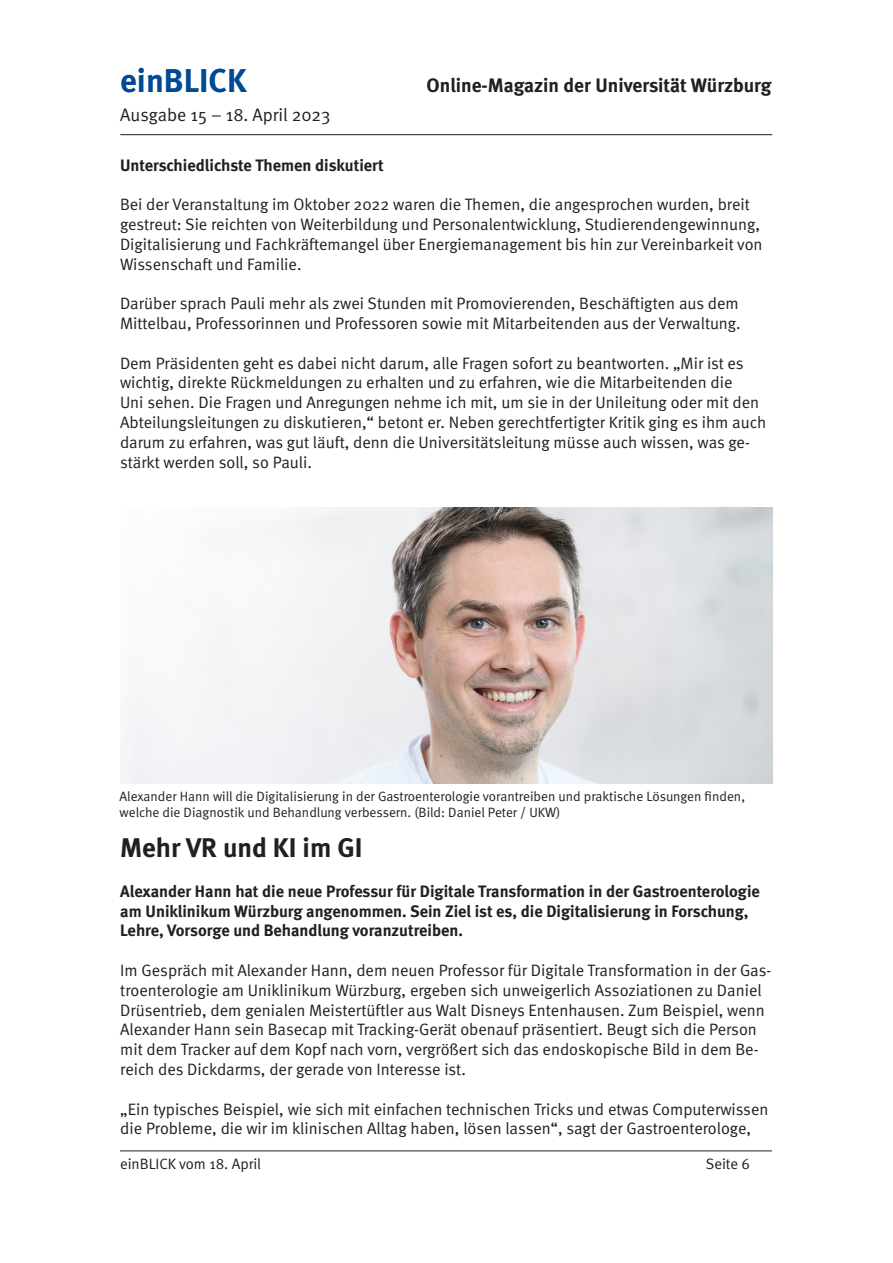
<style>
.page{position:relative;width:893px;height:1263px;background:#fff}
.page>*{position:absolute;margin:0;border:0;box-sizing:border-box;transform-origin:0 0}
.t1{font:700 33px "Meta";color:#014990}
.t2{font:700 27px "Meta";color:#231f20}
.t3{font:700 19.5px "Meta";color:#231f20}
.t4{font:18px "Meta Normal";color:#231f20}
.t5{font:16.5px/19.8px "Meta Normal";color:#231f20}
.t6{font:700 16.5px/19.8px "Meta";color:#231f20}
.t7{font:15px "Meta Normal";color:#231f20}
.t8{font:13.5px/16.2px "Meta Normal";color:#231f20}
</style>
<div class="page">
<hr style="left:120px;top:134px;width:652px;height:1px;background:#231f20">
<hr style="left:120px;top:1150px;width:652px;height:1px;background:#231f20">
<img style="left:120px;top:507px;width:652px;height:276px">
<h1 class="t1" style="left:120px;top:61px;width:128px">einBLICK</h1>
<p class="t3" style="left:427px;top:74px;width:346px">Online-Magazin der Universität Würzburg</p>
<p class="t4" style="left:120px;top:105px;width:212px">Ausgabe 15 – 18. April 2023</p>
<p class="t6" style="left:120px;top:155px;width:265px">Unterschiedlichste Themen diskutiert</p>
<p class="t5" style="left:120px;top:194px;width:644px">Bei der Veranstaltung im Oktober 2022 waren die Themen, die angesprochen wurden, breit gestreut: Sie reichten von Weiterbildung und Personalentwicklung, Studierendengewinnung, Digitalisierung und Fachkräftemangel über Energiemanagement bis hin zur Vereinbarkeit von Wissenschaft und Familie.</p>
<p class="t5" style="left:120px;top:293px;width:622px">Darüber sprach Pauli mehr als zwei Stunden mit Promovierenden, Beschäftigten aus dem<br>Mittelbau, Professorinnen und Professoren sowie mit Mitarbeitenden aus der Verwaltung.</p>
<p class="t5" style="left:120px;top:353px;width:648px">Dem Präsidenten geht es dabei nicht darum, alle Fragen sofort zu beantworten. „Mir ist es wichtig, direkte Rückmeldungen zu erhalten und zu erfahren, wie die Mitarbeitenden die<br>Uni sehen. Die Fragen und Anregungen nehme ich mit, um sie in der Unileitung oder mit den Abteilungsleitungen zu diskutieren,“ betont er. Neben gerechtfertigter Kritik ging es ihm auch darum zu erfahren, was gut läuft, denn die Universitätsleitung müsse auch wissen, was ge&shy;stärkt werden soll, so Pauli.</p>
<p class="t8" style="left:120px;top:788px;width:627px">Alexander Hann will die Digitalisierung in der Gastroenterologie vorantreiben und praktische Lösungen finden, welche die Diagnostik und Behandlung verbessern. (Bild: Daniel Peter / UKW)</p>
<h2 class="t2" style="left:120px;top:832px;width:244px">Mehr VR und KI im GI</h2>
<p class="t6" style="left:120px;top:881px;width:641px">Alexander Hann hat die neue Professur für Digitale Transformation in der Gastroenterologie am Uniklinikum Würzburg angenommen. Sein Ziel ist es, die Digitalisierung in Forschung,<br>Lehre, Vorsorge und Behandlung voranzutreiben.</p>
<p class="t5" style="left:120px;top:960px;width:652px">Im Gespräch mit Alexander Hann, dem neuen Professor für Digitale Transformation in der Gas&shy;troenterologie am Uniklinikum Würzburg, ergeben sich unweigerlich Assoziationen zu Daniel Drüsentrieb, dem genialen Meistertüftler aus Walt Disneys Entenhausen. Zum Beispiel, wenn Alexander Hann sein Basecap mit Tracking-Gerät obenauf präsentiert. Beugt sich die Person mit dem Tracker auf dem Kopf nach vorn, vergrößert sich das endoskopische Bild in dem Be&shy;reich des Dickdarms, der gerade von Interesse ist.</p>
<p class="t5" style="left:120px;top:1099px;width:650px">„Ein typisches Beispiel, wie sich mit einfachen technischen Tricks und etwas Computerwissen die Probleme, die wir im klinischen Alltag haben, lösen lassen“, sagt der Gastroenterologe,</p>
<p class="t7" style="left:120px;top:1155px;width:143px">einBLICK vom 18. April</p>
<p class="t7" style="left:706px;top:1155px;width:46px">Seite 6</p>
</div>
